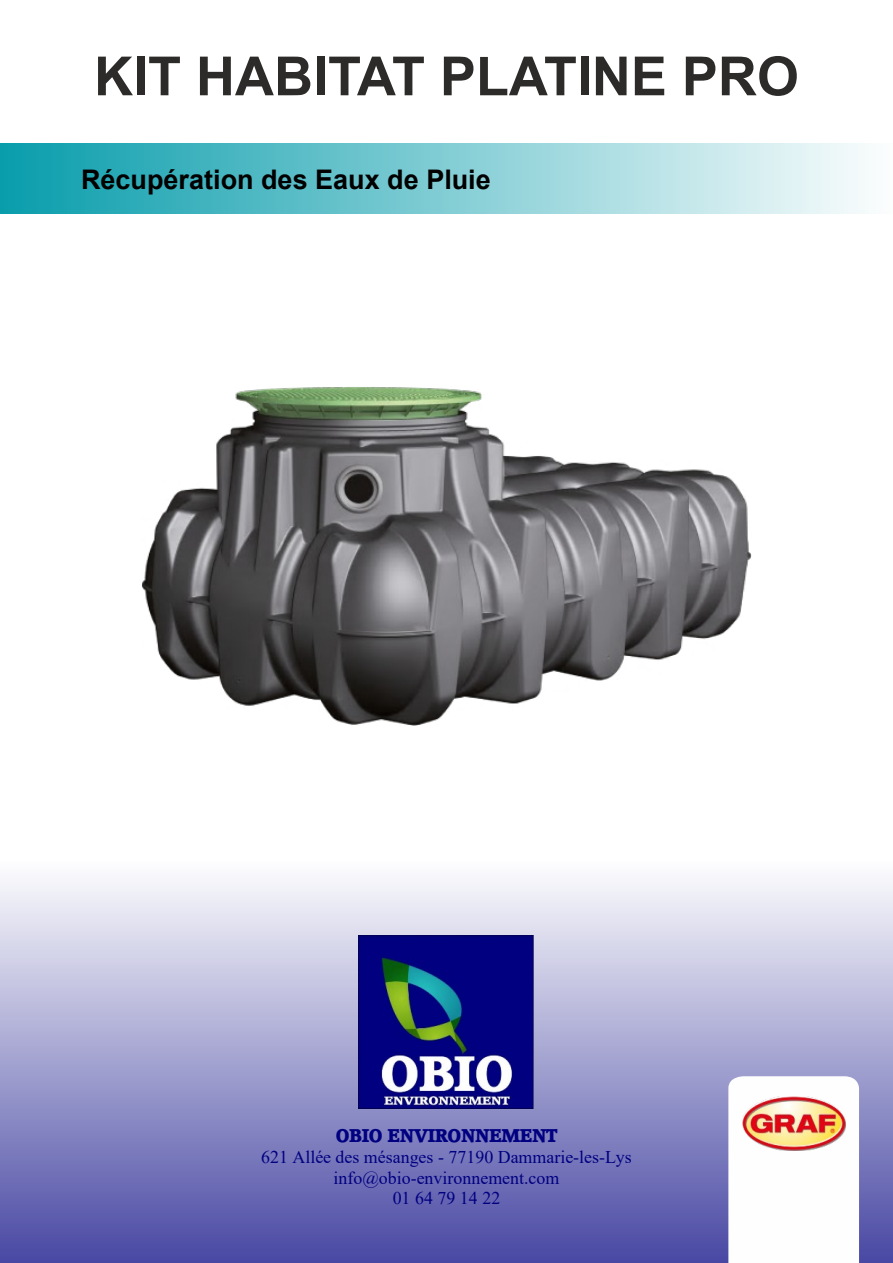
<style>
.page{position:relative;width:893px;height:1263px;background:#fff}
.page>*{position:absolute;margin:0;border:0;box-sizing:border-box;transform-origin:0 0}
.t1{font:700 54px "Arial";color:#2c2b2a}
.t2{font:700 27px "Arial";color:#000}
.t3{font:17.85px/20.5px "Times New Roman";color:#010080;text-align:center}
.t4{font:17.85px "Accord Heavy SF Bold";color:#010080}
</style>
<div class="page">
<div style="left:0;top:862px;width:893px;height:401px;background:linear-gradient(to bottom,#fdfdfe,#4847a3)"></div>
<svg style="left:728px;top:1076px;width:131px;height:187px"></svg>
<img style="left:359px;top:935px;width:174px;height:173px">
<div style="left:0;top:143px;width:893px;height:71px;background:linear-gradient(to right,#089dac,#fcfdfd)"></div>
<img style="left:742px;top:1097px;width:103px;height:53px">
<img style="left:141px;top:387px;width:611px;height:338px">
<h1 class="t1" style="left:94px;top:56px;width:706px">KIT HABITAT PLATINE PRO</h1>
<h2 class="t2" style="left:81px;top:169px;width:411px">Récupération des Eaux de Pluie</h2>
<p class="t4" style="left:336px;top:1127px;width:223px">OBIO ENVIRONNEMENT</p>
<p class="t3" style="left:261px;top:1149px;width:372px">621 Allée des mésanges - 77190 Dammarie-les-Lys info@obio-environnement.com<br>01 64 79 14 22</p>
</div>
